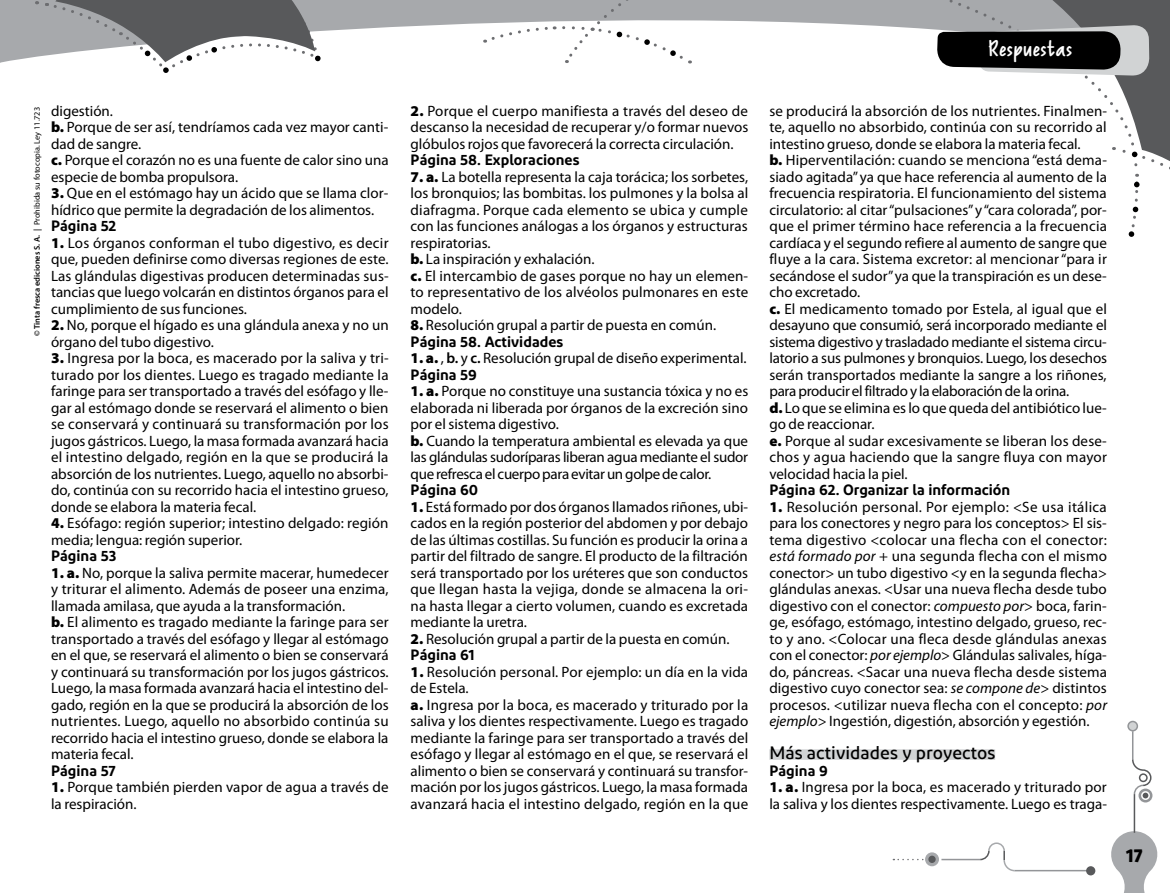
<style>
.page{position:relative;width:1170px;height:893px;background:#fff}
.page>*{position:absolute;margin:0;border:0;box-sizing:border-box;transform-origin:0 0}
.t1{font:22.5px "Reprineato";letter-spacing:-.015em;color:#fff;scale:1.2 1}
.t2{font:500 18px "Diodrum";color:#000}
.t3{font:700 18px "Mikado";color:#000}
.t4{font:15px/16.5px "Myriad Pro";color:#000}
.t5{font:600 15px "Diodrum";color:#000}
.t6{font:8.25px "Myriad Pro";color:#000}
.s1{font-weight:900}
.s2{font-weight:600}
.s3{font-style:italic}
</style>
<div class="page">
<svg style="left:0;top:0;width:751px;height:63px;fill:#a7a9ac"></svg>
<svg style="left:33px;top:0;width:287px;height:73px"></svg>
<svg style="left:751px;top:0;width:185px;height:30px"></svg>
<svg style="left:484px;top:0;width:262px;height:63px"></svg>
<svg style="left:893px;top:859px;width:31px;height:1px"></svg>
<svg style="left:925px;top:852px;width:13px;height:14px"></svg>
<div style="left:928px;top:856px;width:7px;height:7px;background:#58595b;border-radius:50%"></div>
<hr style="left:941px;top:859px;width:39px;height:1px;background:#939598">
<hr style="left:1014px;top:870px;width:73px;height:1px;background:#939598">
<svg style="left:978px;top:842px;width:38px;height:30px"></svg>
<svg style="left:1085px;top:866px;width:10px;height:9px"></svg>
<svg style="left:1111px;top:829px;width:47px;height:64px"></svg>
<svg style="left:936px;top:0;width:234px;height:237px"></svg>
<hr style="left:1133px;top:794px;width:2px;height:39px;background:#58595b">
<div style="left:1127px;top:721px;width:10px;height:10px;background:#d1d3d4;border-radius:50%"></div>
<div style="left:1127px;top:721px;width:10px;height:10px;border:2px solid #939598;border-radius:50%"></div>
<hr style="left:1131px;top:731px;width:2px;height:29px;background:#939598">
<svg style="left:1131px;top:758px;width:21px;height:38px"></svg>
<svg style="left:1138px;top:789px;width:14px;height:13px"></svg>
<div style="left:1141px;top:792px;width:7px;height:7px;background:#58595b;border-radius:50%"></div>
<div style="left:1140px;top:791px;width:9px;height:9px;border:2px solid #fff;border-radius:50%"></div>
<div style="left:1139px;top:774px;width:7px;height:7px;background:#fff;border-radius:50%"></div>
<div style="left:1138px;top:773px;width:9px;height:9px;border:2px solid #58595b;border-radius:50%"></div>
<div style="left:769px;top:749px;width:226px;height:11px;background:#d1d3d4"></div>
<h1 class="t1" style="left:987px;top:35px;width:72px">Respuestas</h1>
<p class="t4" style="left:410px;top:103px;width:339px;text-align:justify"><span class="s1">2.</span> Porque el cuerpo manifiesta a través del deseo de descanso la necesidad de recuperar y/o formar nuevos glóbulos rojos que favorecerá la correcta circulación.</p>
<p class="t5" style="left:410px;top:150px;width:170px">Página 58. Exploraciones</p>
<p class="t4" style="left:410px;top:169px;width:339px"><span class="s1">7. a.</span> La botella representa la caja torácica; los sorbetes, los bronquios; las bombitas. los pulmones y la bolsa al diafragma. Porque cada elemento se ubica y cumple con las funciones análogas a los órganos y estructuras respiratorias.<br><span class="s1">b.</span> La inspiración y exhalación.<br><span class="s1">c.</span> El intercambio de gases porque no hay un elemen&shy;to representativo de los alvéolos pulmonares en este modelo.</p>
<p class="t4" style="left:410px;top:317px;width:307px"><span class="s1">8.</span> Resolución grupal a partir de puesta en común.</p>
<p class="t5" style="left:410px;top:332px;width:154px">Página 58. Actividades</p>
<p class="t4" style="left:410px;top:350px;width:337px"><span class="s1">1. a.</span> , <span class="s2">b.</span> y <span class="s2">c.</span> Resolución grupal de diseño experimental.</p>
<p class="t5" style="left:410px;top:365px;width:68px">Página 59</p>
<p class="t4" style="left:410px;top:383px;width:339px"><span class="s1">1. a.</span> Porque no constituye una sustancia tóxica y no es elaborada ni liberada por órganos de la excreción sino por el sistema digestivo.<br><span class="s1">b.</span> Cuando la temperatura ambiental es elevada ya que las glándulas sudoríparas liberan agua mediante el sudor que refresca el cuerpo para evitar un golpe de calor.</p>
<p class="t5" style="left:410px;top:480px;width:69px">Página 60</p>
<p class="t4" style="left:410px;top:499px;width:339px;text-align:justify"><span class="s1">1.</span> Está formado por dos órganos llamados riñones, ubi&shy;cados en la región posterior del abdomen y por debajo de las últimas costillas. Su función es producir la orina a partir del filtrado de sangre. El producto de la filtración será transportado por los uréteres que son conductos que llegan hasta la vejiga, donde se almacena la ori&shy;na hasta llegar a cierto volumen, cuando es excretada mediante la uretra.</p>
<p class="t4" style="left:410px;top:631px;width:320px"><span class="s1">2.</span> Resolución grupal a partir de la puesta en común.</p>
<p class="t5" style="left:410px;top:645px;width:65px">Página 61</p>
<p class="t4" style="left:410px;top:664px;width:339px"><span class="s1">1.</span> Resolución personal. Por ejemplo: un día en la vida de Estela.<br><span class="s1">a.</span> Ingresa por la boca, es macerado y triturado por la saliva y los dientes respectivamente. Luego es tragado mediante la faringe para ser transportado a través del esófago y llegar al estómago en el que, se reservará el alimento o bien se conservará y continuará su transfor&shy;mación por los jugos gástricos. Luego, la masa formada avanzará hacia el intestino delgado, región en la que</p>
<p class="t6" style="left:32px;top:336px;width:230px;rotate:-90deg"><span class="s2">© Tinta fresca ediciones S. A. |</span> Prohibida su fotocopia. Ley 11.723</p>
<p class="t4" style="left:769px;top:103px;width:339px">se producirá la absorción de los nutrientes. Finalmen&shy;te, aquello no absorbido, continúa con su recorrido al intestino grueso, donde se elabora la materia fecal.<br><span class="s1">b.</span> Hiperventilación: cuando se menciona “está dema&shy;siado agitada” ya que hace referencia al aumento de la frecuencia respiratoria. El funcionamiento del sistema circulatorio: al citar “pulsaciones” y “cara colorada”, por&shy;que el primer término hace referencia a la frecuencia cardíaca y el segundo refiere al aumento de sangre que fluye a la cara. Sistema excretor: al mencionar “para ir secándose el sudor” ya que la transpiración es un dese&shy;cho excretado.<br><span class="s1">c.</span> El medicamento tomado por Estela, al igual que el desayuno que consumió, será incorporado mediante el sistema digestivo y trasladado mediante el sistema circu&shy;latorio a sus pulmones y bronquios. Luego, los desechos serán transportados mediante la sangre a los riñones, para producir el filtrado y la elaboración de la orina.<br><span class="s1">d.</span> Lo que se elimina es lo que queda del antibiótico lue&shy;go de reaccionar.<br><span class="s1">e.</span> Porque al sudar excesivamente se liberan los dese&shy;chos y agua haciendo que la sangre fluya con mayor velocidad hacia la piel.</p>
<p class="t5" style="left:769px;top:480px;width:242px">Página 62. Organizar la información</p>
<p class="t4" style="left:769px;top:499px;width:339px;text-align:justify"><span class="s1">1.</span> Resolución personal. Por ejemplo: &lt;Se usa itálica para los conectores y negro para los conceptos&gt; El sis&shy;tema digestivo &lt;colocar una flecha con el conector: <span class="s3">está formado por</span> + una segunda flecha con el mismo conector&gt; un tubo digestivo &lt;y en la segunda flecha&gt; glándulas anexas. &lt;Usar una nueva flecha desde tubo digestivo con el conector: <span class="s3">compuesto por</span>&gt; boca, farin&shy;ge, esófago, estómago, intestino delgado, grueso, rec&shy;to y ano. &lt;Colocar una fleca desde glándulas anexas con el conector: <span class="s3">por ejemplo</span>&gt; Glándulas salivales, híga&shy;do, páncreas. &lt;Sacar una nueva flecha desde sistema digestivo cuyo conector sea: <span class="s3">se compone de</span>&gt; distintos procesos. &lt;utilizar nueva flecha con el concepto: <span class="s3">por ejemplo</span>&gt; Ingestión, digestión, absorción y egestión.</p>
<p class="t2" style="left:769px;top:741px;width:227px">Más actividades y proyectos</p>
<p class="t5" style="left:769px;top:761px;width:60px">Página 9</p>
<p class="t4" style="left:769px;top:779px;width:339px"><span class="s1">1. a.</span> Ingresa por la boca, es macerado y triturado por la saliva y los dientes respectivamente. Luego es traga-</p>
<p class="t4" style="left:51px;top:103px;width:339px">digestión.<br><span class="s1">b.</span> Porque de ser así, tendríamos cada vez mayor canti&shy;dad de sangre.<br><span class="s1">c.</span> Porque el corazón no es una fuente de calor sino una especie de bomba propulsora.</p>
<p class="t4" style="left:51px;top:185px;width:339px"><span class="s1">3.</span> Que en el estómago hay un ácido que se llama clor&shy;hídrico que permite la degradación de los alimentos.</p>
<p class="t5" style="left:51px;top:216px;width:67px">Página 52</p>
<p class="t4" style="left:51px;top:235px;width:339px;text-align:justify"><span class="s1">1.</span> Los órganos conforman el tubo digestivo, es decir que, pueden definirse como diversas regiones de este.<br>Las glándulas digestivas producen determinadas sus&shy;tancias que luego volcarán en distintos órganos para el cumplimiento de sus funciones.</p>
<p class="t4" style="left:51px;top:317px;width:339px"><span class="s1">2.</span> No, porque el hígado es una glándula anexa y no un órgano del tubo digestivo.</p>
<p class="t4" style="left:51px;top:350px;width:339px;text-align:justify"><span class="s1">3.</span> Ingresa por la boca, es macerado por la saliva y tri&shy;turado por los dientes. Luego es tragado mediante la faringe para ser transportado a través del esófago y lle&shy;gar al estómago donde se reservará el alimento o bien se conservará y continuará su transformación por los jugos gástricos. Luego, la masa formada avanzará hacia el intestino delgado, región en la que se producirá la absorción de los nutrientes. Luego, aquello no absorbi&shy;do, continúa con su recorrido hacia el intestino grueso, donde se elabora la materia fecal.</p>
<p class="t4" style="left:51px;top:515px;width:339px"><span class="s1">4.</span> Esófago: región superior; intestino delgado: región media; lengua: región superior.</p>
<p class="t5" style="left:51px;top:546px;width:67px">Página 53</p>
<p class="t4" style="left:51px;top:565px;width:339px"><span class="s1">1. a.</span> No, porque la saliva permite macerar, humedecer y triturar el alimento. Además de poseer una enzima, llamada amilasa, que ayuda a la transformación.<br><span class="s1">b.</span> El alimento es tragado mediante la faringe para ser transportado a través del esófago y llegar al estómago en el que, se reservará el alimento o bien se conservará y continuará su transformación por los jugos gástricos.<br>Luego, la masa formada avanzará hacia el intestino del&shy;gado, región en la que se producirá la absorción de los nutrientes. Luego, aquello no absorbido continúa su recorrido hacia el intestino grueso, donde se elabora la materia fecal.</p>
<p class="t5" style="left:51px;top:761px;width:66px">Página 57</p>
<p class="t4" style="left:51px;top:779px;width:339px"><span class="s1">1.</span> Porque también pierden vapor de agua a través de la respiración.</p>
<p class="t3" style="left:1125px;top:845px;width:18px">17</p>
</div>
